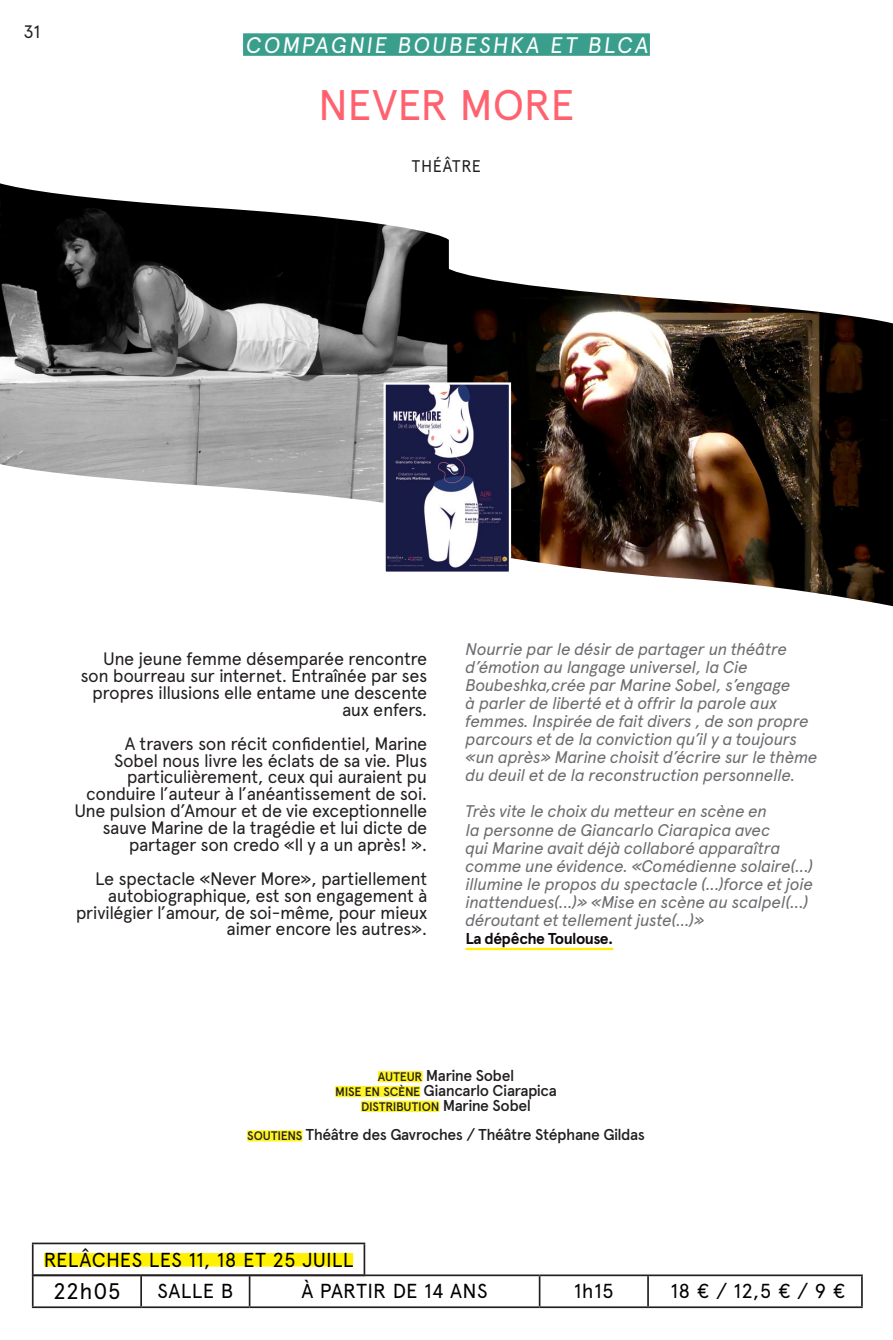
<style>
.page{position:relative;width:893px;height:1340px;background:#fff}
.page>*{position:absolute;margin:0;border:0;box-sizing:border-box;transform-origin:0 0}
.t1{font:42.75px "Apercu";letter-spacing:-.01em;color:#ff626f}
.CIE_B_2017{font:22.5px "Apercu";color:#fff}
.Cartel_Spectacle{font:22.5px "Apercu";letter-spacing:.02em;color:#000}
.Cartel_Spectacle-2{font:20.25px "Apercu";letter-spacing:.015em;color:#000}
.Relaches{font:20.25px "Apercu";letter-spacing:.01em;color:#000}
.t2{font:18px/16.9px "Apercu";letter-spacing:-.03em;color:#231f20;text-align:right}
.t3{font:italic 16.88px/18px "Apercu";letter-spacing:-.025em;color:#6c6d70}
.t4{font:16.88px "Apercu";letter-spacing:.035em;color:#231f20;scale:.96 1}
.Style_de_paragraphe{font:500 15.75px "Apercu Pro";letter-spacing:-.03em;color:#231f20}
.t5{font:700 15.75px "Apercu";letter-spacing:-.035em;color:#0d090d}
.Style_de_paragraphe-2{font:500 12.38px "Apercu Pro";letter-spacing:-.015em;color:#231f20}
.s1{font-size:12.38px}
.s2{font-size:15.75px}
</style>
<div class="page">
<div style="left:243px;top:33px;width:407px;height:23px;background:#399f8c"></div>
<hr style="left:466px;top:947px;width:147px;height:3px;background:#fff101">
<div style="left:378px;top:1071px;width:45px;height:11px;background:#fff425"></div>
<div style="left:335px;top:1085px;width:85px;height:12px;background:#fff425"></div>
<div style="left:361px;top:1100px;width:78px;height:12px;background:#fff425"></div>
<div style="left:247px;top:1130px;width:55px;height:11px;background:#fff425"></div>
<hr style="left:140px;top:1276px;width:2px;height:30px;background:#231f20">
<hr style="left:249px;top:1276px;width:1px;height:30px;background:#231f20">
<hr style="left:539px;top:1276px;width:1px;height:30px;background:#231f20">
<hr style="left:647px;top:1276px;width:2px;height:30px;background:#231f20">
<hr style="left:32px;top:1276px;width:2px;height:30px;background:#231f20">
<hr style="left:250px;top:1274px;width:290px;height:2px;background:#231f20">
<hr style="left:540px;top:1274px;width:108px;height:2px;background:#231f20">
<hr style="left:648px;top:1274px;width:215px;height:2px;background:#231f20">
<hr style="left:861px;top:1276px;width:2px;height:30px;background:#231f20">
<hr style="left:32px;top:1306px;width:109px;height:1px;background:#231f20">
<hr style="left:141px;top:1306px;width:109px;height:1px;background:#231f20">
<hr style="left:250px;top:1306px;width:290px;height:1px;background:#231f20">
<hr style="left:540px;top:1306px;width:108px;height:1px;background:#231f20">
<hr style="left:648px;top:1306px;width:215px;height:1px;background:#231f20">
<hr style="left:32px;top:1244px;width:2px;height:30px;background:#231f20">
<hr style="left:32px;top:1242px;width:333px;height:2px;background:#231f20">
<hr style="left:364px;top:1244px;width:1px;height:30px;background:#231f20">
<hr style="left:32px;top:1274px;width:333px;height:2px;background:#231f20">
<div style="left:44px;top:1252px;width:309px;height:14px;background:#fff101"></div>
<img style="left:0;top:183px;width:449px;height:320px">
<img style="left:447px;top:268px;width:446px;height:338px">
<img style="left:386px;top:385px;width:122px;height:186px">
<div style="left:383px;top:382px;width:128px;height:192px;border:2px solid #fff"></div>
<p class="t2" style="left:24px;top:23px;width:18px">31</p>
<p class="CIE_B_2017" style="left:245px;top:31px;width:407px">COMPAGNIE BOUBESHKA ET BLCA</p>
<p class="t1" style="left:318px;top:80px;width:258px">NEVER MORE</p>
<p class="t4" style="left:412px;top:156px;width:74px">THÉÂTRE</p>
<p class="t2" style="left:80px;top:650px;width:348px">Une jeune femme désemparée rencontre son bourreau sur internet. Entraînée par ses propres illusions elle entame une descente aux enfers.</p>
<p class="t2" style="left:74px;top:734px;width:354px">A travers son récit confidentiel, Marine<br>Sobel nous livre les éclats de sa vie. Plus particulièrement, ceux qui auraient pu conduire l’auteur à l’anéantissement de soi.<br>Une pulsion d’Amour et de vie exceptionnelle sauve Marine de la tragédie et lui dicte de partager son credo «Il y a un après! ».</p>
<p class="t2" style="left:76px;top:869px;width:353px">Le spectacle «Never More», partiellement autobiographique, est son engagement à privilégier l’amour, de soi-même, pour mieux aimer encore les autres».</p>
<p class="t3" style="left:466px;top:639px;width:353px">Nourrie par le désir de partager un théâtre d’émotion au langage universel, la Cie Boubeshka,crée par Marine Sobel, s’engage<br>à parler de liberté et à offrir la parole aux femmes. Inspirée de fait divers , de son propre parcours et de la conviction qu’il y a toujours «un après» Marine choisit d’écrire sur le thème du deuil et de la reconstruction personnelle.</p>
<p class="t3" style="left:466px;top:801px;width:349px">Très vite le choix du metteur en scène en<br>la personne de Giancarlo Ciarapica avec<br>qui Marine avait déjà collaboré apparaîtra comme une évidence. «Comédienne solaire(...) illumine le propos du spectacle (...)force et joie inattendues(...)» «Mise en scène au scalpel(...) déroutant et tellement juste(...)»</p>
<p class="t5" style="left:466px;top:929px;width:149px">La dépêche Toulouse.</p>
<p class="Style_de_paragraphe" style="left:378px;top:1063px;width:138px"><span class="s1">AUTEUR</span> Marine Sobel</p>
<p class="Style_de_paragraphe" style="left:335px;top:1078px;width:223px"><span class="s1">MISE EN SCÈNE</span> Giancarlo Ciarapica</p>
<p class="Style_de_paragraphe-2" style="left:361px;top:1097px;width:171px">DISTRIBUTION <span class="s2">Marine Sobel</span></p>
<p class="Style_de_paragraphe" style="left:247px;top:1122px;width:399px"><span class="s1">SOUTIENS</span> Théâtre des Gavroches / Théâtre Stéphane Gildas</p>
<p class="Relaches" style="left:44px;top:1247px;width:311px">RELÂCHES LES 11, 18 ET 25 JUILL</p>
<p class="Cartel_Spectacle" style="left:53px;top:1277px;width:69px">22h05</p>
<p class="Cartel_Spectacle-2" style="left:157px;top:1279px;width:77px">SALLE B</p>
<p class="Cartel_Spectacle-2" style="left:302px;top:1279px;width:188px">À PARTIR DE 14 ANS</p>
<p class="Cartel_Spectacle-2" style="left:574px;top:1279px;width:42px">1h15</p>
<p class="Cartel_Spectacle-2" style="left:670px;top:1279px;width:176px">18 € / 12,5 € / 9 €</p>
</div>
